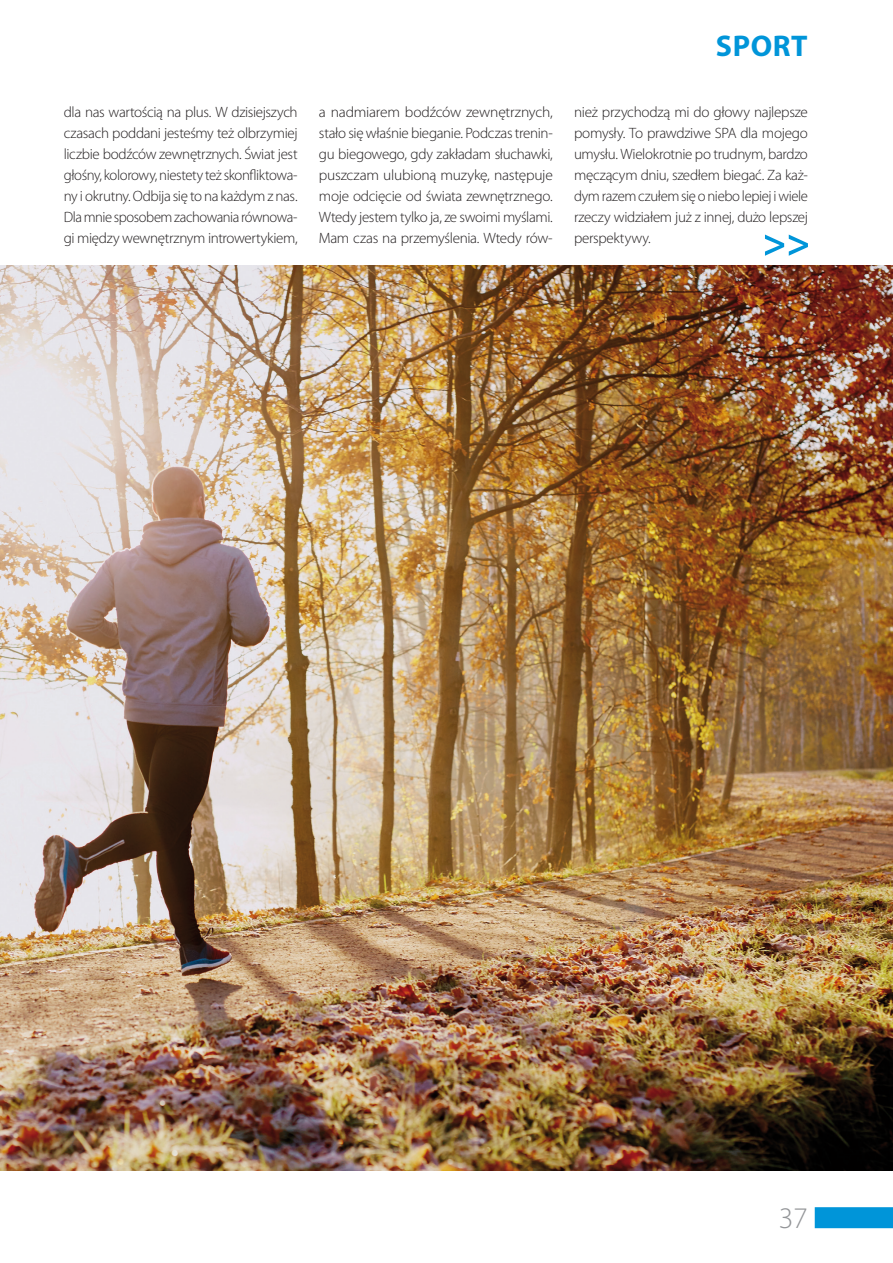
<style>
.page{position:relative;width:893px;height:1263px;background:#fff}
.page>*{position:absolute;margin:0;border:0;box-sizing:border-box;transform-origin:0 0}
.t1{font:700 30px "Myriad Pro";letter-spacing:.02em;color:#0095d9}
.t2{font:300 30px "Myriad Pro";color:#939598}
.t3{font:300 15px/21px "Myriad Pro";letter-spacing:-.025em;color:#231f20;text-align:justify}
</style>
<div class="page">
<img style="left:0;top:265px;width:893px;height:905px">
<svg style="left:765px;top:235px;width:43px;height:21px"></svg>
<div style="left:815px;top:1207px;width:78px;height:21px;background:#0095d9"></div>
<p class="t1" style="left:716px;top:27px;width:93px">SPORT</p>
<p class="t3" style="left:64px;top:102px;width:235px">dla nas wartością na plus. W dzisiejszych czasach poddani jesteśmy też olbrzymiej liczbie bodźców zewnętrznych. Świat jest głośny, kolorowy, niestety też skonfliktowa&shy;ny i okrutny. Odbija się to na każdym z nas.<br>Dla mnie sposobem zachowania równowa&shy;gi między wewnętrznym introwertykiem,</p>
<p class="t3" style="left:319px;top:102px;width:235px">a nadmiarem bodźców zewnętrznych, stało się właśnie bieganie. Podczas trenin&shy;gu biegowego, gdy zakładam słuchawki, puszczam ulubioną muzykę, następuje moje odcięcie od świata zewnętrznego.<br>Wtedy jestem tylko ja, ze swoimi myślami.<br>Mam czas na przemyślenia. Wtedy rów-</p>
<p class="t3" style="left:574px;top:102px;width:235px">nież przychodzą mi do głowy najlepsze pomysły. To prawdziwe SPA dla mojego umysłu. Wielokrotnie po trudnym, bardzo męczącym dniu, szedłem biegać. Za każ&shy;dym razem czułem się oniebo lepiej iwiele rzeczy widziałem już z innej, dużo lepszej perspektywy.</p>
<h1 class="t2" style="left:779px;top:1201px;width:31px">37</h1>
</div>
